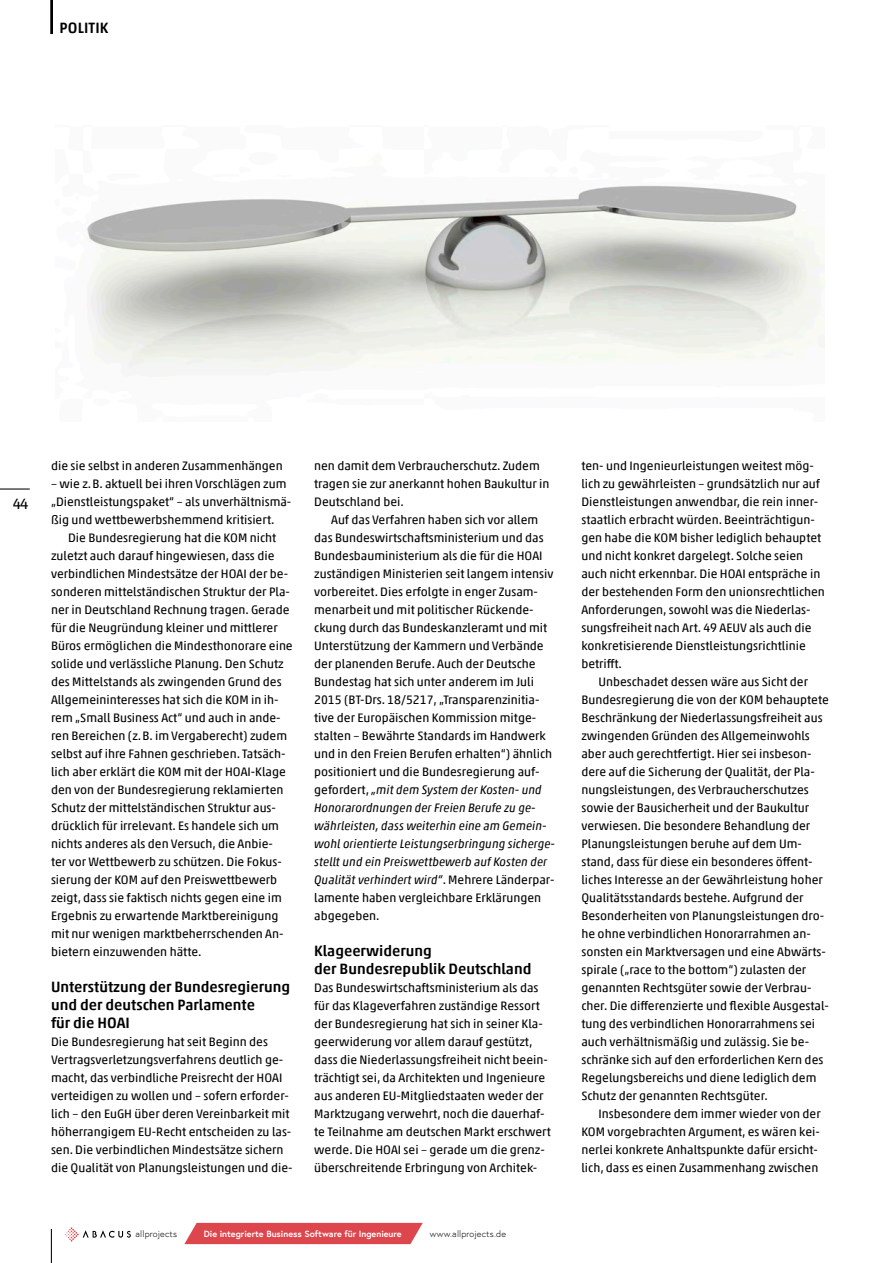
<style>
.page{position:relative;width:893px;height:1263px;background:#fff}
.page>*{position:absolute;margin:0;border:0;box-sizing:border-box;transform-origin:0 0}
.t1{font:500 15px/18px "Akko Pro";color:#000}
.t2{font:15px "Akko Pro";color:#000}
.t3{font:12.3px/18px "Akko Pro";color:#000}
.t4{font:italic 12.3px "Akko Pro";color:#000}
.t5{font:700 9px "Europa";color:#fff}
.t6{font:300 9px "Europa";letter-spacing:.02em;color:#000}
.s1{font-style:normal}
</style>
<div class="page">
<hr style="left:0;top:488px;width:30px;height:2px;background:#000">
<hr style="left:51px;top:1229px;width:1px;height:34px;background:#000">
<div style="left:184px;top:1223px;width:239px;height:21px;background:#dd464c"></div>
<svg style="left:65px;top:1227px;width:66px;height:15px"></svg>
<hr style="left:51px;top:0;width:2px;height:34px;background:#000">
<img style="left:87px;top:185px;width:737px;height:191px">
<p class="t1" style="left:60px;top:18px;width:51px">POLITIK</p>
<p class="t2" style="left:13px;top:494px;width:17px">44</p>
<p class="t3" style="left:51px;top:456px;width:233px">die sie selbst in anderen Zusammenhängen</p>
<p class="t3" style="left:51px;top:474px;width:237px">– wie z.B. aktuell bei ihren Vorschlägen zum</p>
<p class="t3" style="left:51px;top:492px;width:242px">„Dienstleistungspaket“ – als unverhältnismä-</p>
<p class="t3" style="left:51px;top:510px;width:225px">ßig und wettbewerbshemmend kritisiert.</p>
<p class="t3" style="left:68px;top:528px;width:210px">Die Bundesregierung hat die KOM nicht</p>
<p class="t3" style="left:51px;top:546px;width:225px">zuletzt auch darauf hingewiesen, dass die</p>
<p class="t3" style="left:51px;top:564px;width:239px">verbindlichen Mindestsätze der HOAI der be-</p>
<p class="t3" style="left:51px;top:582px;width:240px">sonderen mittelständischen Struktur der Pla-</p>
<p class="t3" style="left:51px;top:600px;width:240px">ner in Deutschland Rechnung tragen. Gerade</p>
<p class="t3" style="left:51px;top:618px;width:228px">für die Neugründung kleiner und mittlerer</p>
<p class="t3" style="left:51px;top:636px;width:243px">Büros ermöglichen die Mindesthonorare eine</p>
<p class="t3" style="left:51px;top:654px;width:234px">solide und verlässliche Planung. Den Schutz</p>
<p class="t3" style="left:51px;top:672px;width:232px">des Mittelstands als zwingenden Grund des</p>
<p class="t3" style="left:51px;top:690px;width:229px">Allgemeininteresses hat sich die KOM in ih-</p>
<p class="t3" style="left:51px;top:708px;width:231px">rem „Small Business Act“ und auch in ande-</p>
<p class="t3" style="left:51px;top:726px;width:238px">ren Bereichen (z.B. im Vergaberecht) zudem</p>
<p class="t3" style="left:51px;top:744px;width:236px">selbst auf ihre Fahnen geschrieben. Tatsäch-</p>
<p class="t3" style="left:51px;top:762px;width:236px">lich aber erklärt die KOM mit der HOAI-Klage</p>
<p class="t3" style="left:51px;top:780px;width:234px">den von der Bundesregierung reklamierten</p>
<p class="t3" style="left:51px;top:798px;width:226px">Schutz der mittelständischen Struktur aus-</p>
<p class="t3" style="left:51px;top:816px;width:229px">drücklich für irrelevant. Es handele sich um</p>
<p class="t3" style="left:51px;top:834px;width:223px">nichts anderes als den Versuch, die Anbie-</p>
<p class="t3" style="left:51px;top:852px;width:232px">ter vor Wettbewerb zu schützen. Die Fokus-</p>
<p class="t3" style="left:51px;top:870px;width:228px">sierung der KOM auf den Preiswettbewerb</p>
<p class="t3" style="left:51px;top:888px;width:232px">zeigt, dass sie faktisch nichts gegen eine im</p>
<p class="t3" style="left:51px;top:906px;width:229px">Ergebnis zu erwartende Marktbereinigung</p>
<p class="t3" style="left:51px;top:924px;width:234px">mit nur wenigen marktbeherrschenden An-</p>
<p class="t3" style="left:51px;top:942px;width:152px">bietern einzuwenden hätte.</p>
<p class="t1" style="left:51px;top:977px;width:241px">Unterstützung der Bundesregierung und der deutschen Parlamente<br>für die HOAI</p>
<p class="t3" style="left:51px;top:1032px;width:243px">Die Bundesregierung hat seit Beginn des Vertragsverletzungsverfahrens deutlich ge&shy;macht, das verbindliche Preisrecht der HOAI verteidigen zu wollen und – sofern erforder&shy;lich – den EuGH über deren Vereinbarkeit mit höherrangigem EU-Recht entscheiden zu las&shy;sen. Die verbindlichen Mindestsätze sichern die Qualität von Planungsleistungen und die-</p>
<p class="t3" style="left:314px;top:456px;width:227px">nen damit dem Verbraucherschutz. Zudem</p>
<p class="t3" style="left:314px;top:474px;width:237px">tragen sie zur anerkannt hohen Baukultur in</p>
<p class="t3" style="left:314px;top:492px;width:91px">Deutschland bei.</p>
<p class="t3" style="left:331px;top:510px;width:209px">Auf das Verfahren haben sich vor allem</p>
<p class="t3" style="left:314px;top:528px;width:231px">das Bundeswirtschaftsministerium und das</p>
<p class="t3" style="left:314px;top:546px;width:230px">Bundesbauministerium als die für die HOAI</p>
<p class="t3" style="left:314px;top:564px;width:241px">zuständigen Ministerien seit langem intensiv</p>
<p class="t3" style="left:314px;top:582px;width:225px">vorbereitet. Dies erfolgte in enger Zusam-</p>
<p class="t3" style="left:314px;top:600px;width:221px">menarbeit und mit politischer Rückende-</p>
<p class="t3" style="left:314px;top:618px;width:235px">ckung durch das Bundeskanzleramt und mit</p>
<p class="t3" style="left:314px;top:636px;width:231px">Unterstützung der Kammern und Verbände</p>
<p class="t3" style="left:314px;top:654px;width:223px">der planenden Berufe. Auch der Deutsche</p>
<p class="t3" style="left:314px;top:672px;width:221px">Bundestag hat sich unter anderem im Juli</p>
<p class="t3" style="left:314px;top:690px;width:227px">2015 (BT-Drs. 18/5217, „Transparenzinitia-</p>
<p class="t3" style="left:314px;top:708px;width:224px">tive der Europäischen Kommission mitge-</p>
<p class="t3" style="left:314px;top:726px;width:233px">stalten – Bewährte Standards im Handwerk</p>
<p class="t3" style="left:314px;top:744px;width:239px">und in den Freien Berufen erhalten“) ähnlich</p>
<p class="t3" style="left:314px;top:762px;width:227px">positioniert und die Bundesregierung auf-</p>
<p class="t4" style="left:314px;top:782px;width:229px"><span class="s1">gefordert,</span> „mit dem System der Kosten- und</p>
<p class="t4" style="left:314px;top:800px;width:223px">Honorarordnungen der Freien Berufe zu ge-</p>
<p class="t4" style="left:314px;top:818px;width:234px">währleisten, dass weiterhin eine am Gemein-</p>
<p class="t4" style="left:314px;top:836px;width:242px">wohl orientierte Leistungserbringung sicherge-</p>
<p class="t4" style="left:314px;top:854px;width:235px">stellt und ein Preiswettbewerb auf Kosten der</p>
<p class="t4" style="left:314px;top:872px;width:242px">Qualität verhindert wird“<span class="s1">. Mehrere Länderpar-</span></p>
<p class="t3" style="left:314px;top:888px;width:228px">lamente haben vergleichbare Erklärungen</p>
<p class="t3" style="left:314px;top:906px;width:67px">abgegeben.</p>
<p class="t1" style="left:314px;top:941px;width:219px">Klageerwiderung<br>der Bundesrepublik Deutschland</p>
<p class="t3" style="left:314px;top:978px;width:238px">Das Bundeswirtschaftsministerium als das für das Klageverfahren zuständige Ressort der Bundesregierung hat sich in seiner Kla&shy;geerwiderung vor allem darauf gestützt, dass die Niederlassungsfreiheit nicht beein&shy;trächtigt sei, da Architekten und Ingenieure aus anderen EU-Mitgliedstaaten weder der Marktzugang verwehrt, noch die dauerhaf&shy;te Teilnahme am deutschen Markt erschwert werde. Die HOAI sei – gerade um die grenz&shy;überschreitende Erbringung von Architek-</p>
<p class="t6" style="left:136px;top:1228px;width:43px">allprojects</p>
<p class="t5" style="left:204px;top:1228px;width:199px">Die integrierte Business Software für Ingenieure</p>
<p class="t6" style="left:430px;top:1228px;width:78px">www.allprojects.de</p>
<p class="t3" style="left:581px;top:456px;width:234px">ten- und Ingenieurleistungen weitest mög-</p>
<p class="t3" style="left:581px;top:474px;width:240px">lich zu gewährleisten – grundsätzlich nur auf</p>
<p class="t3" style="left:581px;top:492px;width:238px">Dienstleistungen anwendbar, die rein inner-</p>
<p class="t3" style="left:581px;top:510px;width:235px">staatlich erbracht würden. Beeinträchtigun-</p>
<p class="t3" style="left:581px;top:528px;width:241px">gen habe die KOM bisher lediglich behauptet</p>
<p class="t3" style="left:581px;top:546px;width:223px">und nicht konkret dargelegt. Solche seien</p>
<p class="t3" style="left:581px;top:564px;width:240px">auch nicht erkennbar. Die HOAI entspräche in</p>
<p class="t3" style="left:581px;top:582px;width:245px">der bestehenden Form den unionsrechtlichen</p>
<p class="t3" style="left:581px;top:600px;width:231px">Anforderungen, sowohl was die Niederlas-</p>
<p class="t3" style="left:581px;top:618px;width:232px">sungsfreiheit nach Art. 49 AEUV als auch die</p>
<p class="t3" style="left:581px;top:636px;width:226px">konkretisierende Dienstleistungsrichtlinie</p>
<p class="t3" style="left:581px;top:654px;width:42px">betrifft.</p>
<p class="t3" style="left:598px;top:672px;width:211px">Unbeschadet dessen wäre aus Sicht der</p>
<p class="t3" style="left:581px;top:690px;width:249px">Bundesregierung die von der KOM behauptete</p>
<p class="t3" style="left:581px;top:708px;width:243px">Beschränkung der Niederlassungsfreiheit aus</p>
<p class="t3" style="left:581px;top:726px;width:230px">zwingenden Gründen des Allgemeinwohls</p>
<p class="t3" style="left:581px;top:744px;width:232px">aber auch gerechtfertigt. Hier sei insbeson-</p>
<p class="t3" style="left:581px;top:762px;width:235px">dere auf die Sicherung der Qualität, der Pla-</p>
<p class="t3" style="left:581px;top:780px;width:229px">nungsleistungen, des Verbraucherschutzes</p>
<p class="t3" style="left:581px;top:798px;width:229px">sowie der Bausicherheit und der Baukultur</p>
<p class="t3" style="left:581px;top:816px;width:230px">verwiesen. Die besondere Behandlung der</p>
<p class="t3" style="left:581px;top:834px;width:222px">Planungsleistungen beruhe auf dem Um-</p>
<p class="t3" style="left:581px;top:852px;width:233px">stand, dass für diese ein besonderes öffent-</p>
<p class="t3" style="left:581px;top:870px;width:243px">liches Interesse an der Gewährleistung hoher</p>
<p class="t3" style="left:581px;top:888px;width:224px">Qualitätsstandards bestehe. Aufgrund der</p>
<p class="t3" style="left:581px;top:906px;width:244px">Besonderheiten von Planungsleistungen dro-</p>
<p class="t3" style="left:581px;top:924px;width:231px">he ohne verbindlichen Honorarrahmen an-</p>
<p class="t3" style="left:581px;top:942px;width:245px">sonsten ein Marktversagen und eine Abwärts-</p>
<p class="t3" style="left:581px;top:960px;width:226px">spirale („race to the bottom“) zulasten der</p>
<p class="t3" style="left:581px;top:978px;width:232px">genannten Rechtsgüter sowie der Verbrau-</p>
<p class="t3" style="left:581px;top:996px;width:249px">cher. Die differenzierte und flexible Ausgestal-</p>
<p class="t3" style="left:581px;top:1014px;width:235px">tung des verbindlichen Honorarrahmens sei</p>
<p class="t3" style="left:581px;top:1032px;width:229px">auch verhältnismäßig und zulässig. Sie be-</p>
<p class="t3" style="left:581px;top:1050px;width:243px">schränke sich auf den erforderlichen Kern des</p>
<p class="t3" style="left:581px;top:1068px;width:236px">Regelungsbereichs und diene lediglich dem</p>
<p class="t3" style="left:581px;top:1086px;width:188px">Schutz der genannten Rechtsgüter.</p>
<p class="t3" style="left:598px;top:1104px;width:224px">Insbesondere dem immer wieder von der</p>
<p class="t3" style="left:581px;top:1122px;width:240px">KOM vorgebrachten Argument, es wären kei-</p>
<p class="t3" style="left:581px;top:1140px;width:238px">nerlei konkrete Anhaltspunkte dafür ersicht-</p>
<p class="t3" style="left:581px;top:1158px;width:238px">lich, dass es einen Zusammenhang zwischen</p>
</div>
